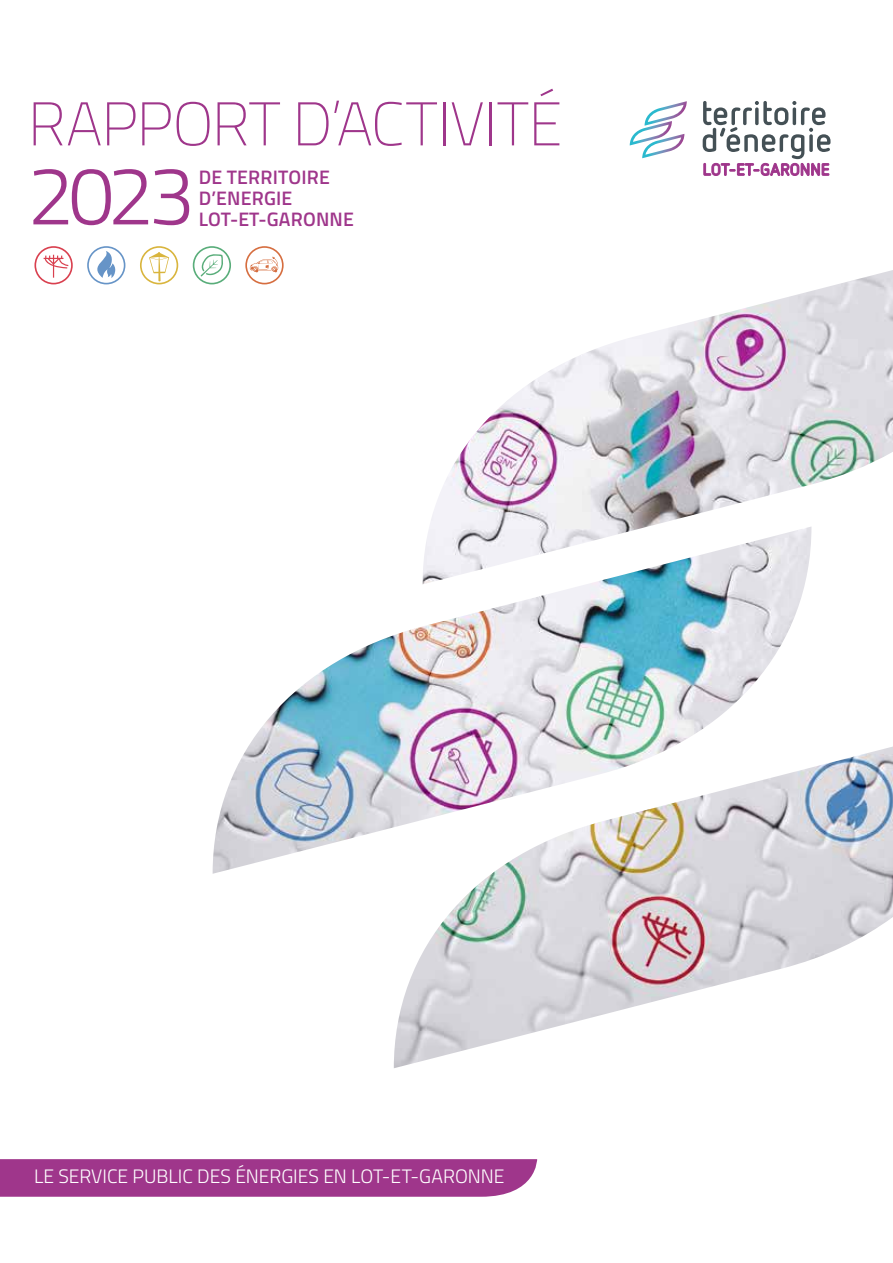
<style>
.page{position:relative;width:893px;height:1263px;background:#fff}
.page>*{position:absolute;margin:0;border:0;box-sizing:border-box;transform-origin:0 0}
.t1{font:300 82.5px "Titillium Web";color:#9f368b}
.t2{font:200 61.5px "Titillium Web";letter-spacing:-.015em;color:#9f368b}
.t3{font:300 19.5px "Titillium Web";letter-spacing:-.005em;color:#fff}
.t4{font:600 19.5px/21px "Titillium Web";letter-spacing:.01em;color:#9f368b}
</style>
<div class="page">
<img style="left:213px;top:270px;width:680px;height:798px">
<svg style="left:630px;top:101px;width:57px;height:57px"></svg>
<svg style="left:703px;top:101px;width:127px;height:75px"></svg>
<svg style="left:0;top:1159px;width:537px;height:38px;background:#a13c8e"></svg>
<svg style="left:87px;top:246px;width:38px;height:38px"></svg>
<svg style="left:245px;top:246px;width:39px;height:38px"></svg>
<svg style="left:140px;top:246px;width:38px;height:38px"></svg>
<svg style="left:34px;top:246px;width:39px;height:38px"></svg>
<svg style="left:193px;top:246px;width:38px;height:38px"></svg>
<h2 class="t2" style="left:28px;top:80px;width:536px">RAPPORT D’ACTIVITÉ</h2>
<h1 class="t1" style="left:28px;top:136px;width:169px">2023</h1>
<p class="t4" style="left:199px;top:165px;width:157px">DE TERRITOIRE<br>D’ENERGIE<br>LOT-ET-GARONNE</p>
<p class="t3" style="left:34px;top:1162px;width:472px">LE SERVICE PUBLIC DES ÉNERGIES EN LOT-ET-GARONNE</p>
</div>
